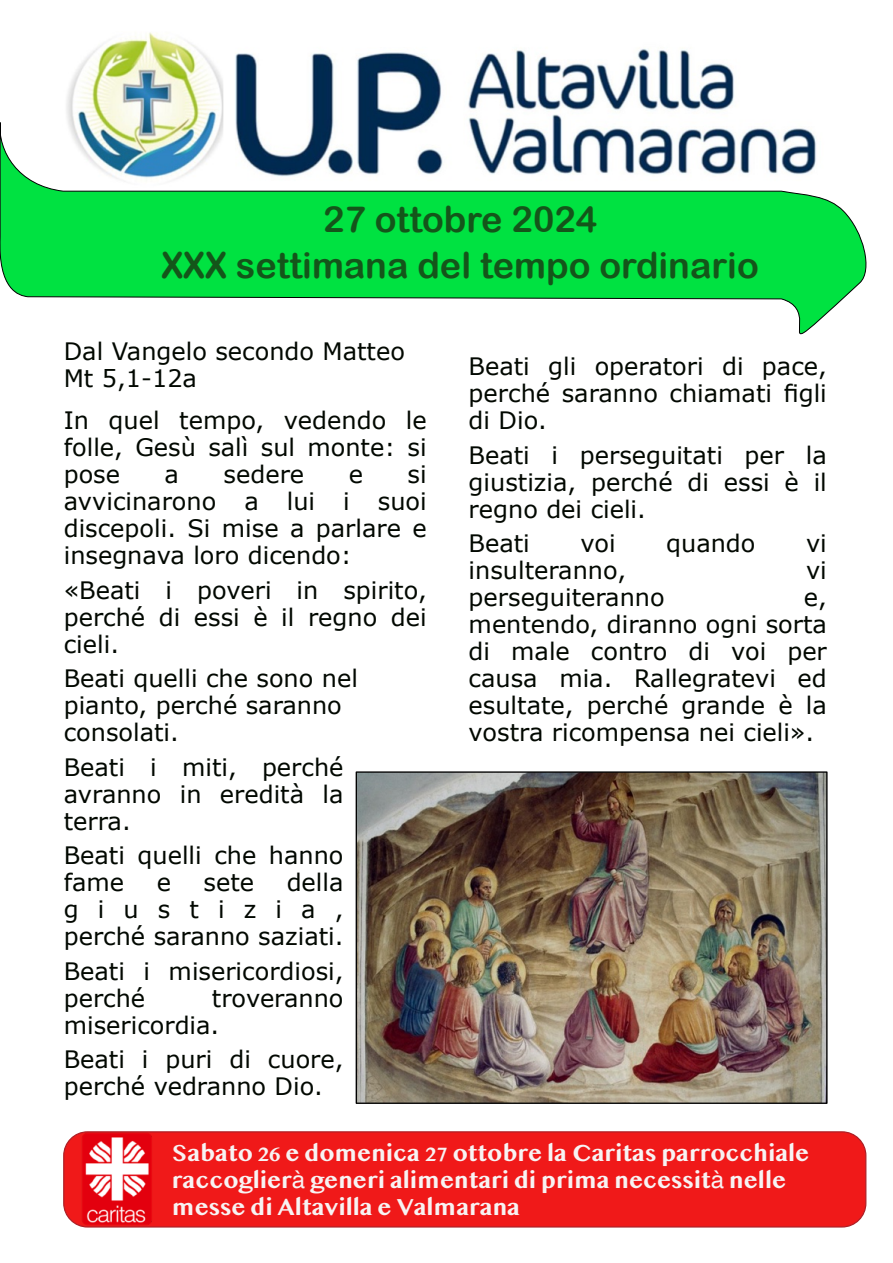
<style>
.page{position:relative;width:893px;height:1263px;background:#fff}
.page>*{position:absolute;margin:0;border:0;box-sizing:border-box;transform-origin:0 0}
.t1{font:36px/46.5px "Arial Rounded MT Bold";color:#14551a;text-align:center}
.t2{font:24px/27px "Verdana";color:#020801;text-align:justify}
.t3{font:700 24px/27px "Telugu MN";color:#f8f3f3}
.s1{font-family:"Helvetica";font-weight:400}
</style>
<div class="page">
<img style="left:66px;top:32px;width:157px;height:91px">
<img style="left:223px;top:49px;width:511px;height:74px">
<svg style="left:0;top:123px;width:867px;height:212px;fill:#00e241"></svg>
<img style="left:357px;top:773px;width:468px;height:329px">
<div style="left:355px;top:771px;width:472px;height:333px;border:1px solid #000"></div>
<div style="left:63px;top:1132px;width:804px;height:96px;background:#f01919"></div>
<img style="left:81px;top:1132px;width:73px;height:95px">
<h1 class="t1" style="left:161px;top:195px;width:598px">27 ottobre 2024<br>XXX settimana del tempo ordinario</h1>
<p class="t2" style="left:64px;top:337px;width:343px">Dal Vangelo secondo Matteo<br>Mt 5,1-12a</p>
<p class="t2" style="left:64px;top:406px;width:364px">In quel tempo, vedendo le folle, Gesù salì sul monte: si pose</p>
<p class="t2" style="left:165px;top:460px;width:16px">a</p>
<p class="t2" style="left:223px;top:460px;width:82px">sedere</p>
<p class="t2" style="left:349px;top:460px;width:16px">e</p>
<p class="t2" style="left:64px;top:460px;width:364px;text-indent:344px">si avvicinarono a lui i suoi discepoli. Si mise a parlare e insegnava loro dicendo:</p>
<p class="t2" style="left:64px;top:576px;width:364px">«Beati i poveri in spirito, perché di essi è il regno dei cieli.</p>
<p class="t2" style="left:64px;top:664px;width:296px;text-align:left">Beati quelli che sono nel pianto, perché saranno consolati.</p>
<p class="t2" style="left:64px;top:753px;width:281px">Beati i miti, perché avranno in eredità la terra.</p>
<p class="t2" style="left:64px;top:841px;width:281px">Beati quelli che hanno fame</p>
<p class="t2" style="left:64px;top:868px;width:281px;text-indent:223px">della giustizia, perché saranno saziati.</p>
<p class="t2" style="left:64px;top:957px;width:281px">Beati i misericordiosi, perché</p>
<p class="t2" style="left:157px;top:868px;width:16px">e</p>
<p class="t2" style="left:203px;top:868px;width:52px">sete</p>
<p class="t2" style="left:64px;top:984px;width:281px;text-indent:148px">troveranno misericordia.</p>
<p class="t2" style="left:64px;top:1045px;width:281px">Beati i puri di cuore, perché vedranno Dio.</p>
<p class="t2" style="left:468px;top:352px;width:360px">Beati gli operatori di pace, perché saranno chiamati figli di Dio.</p>
<p class="t2" style="left:468px;top:441px;width:360px">Beati i perseguitati per la giustizia, perché di essi è il regno dei cieli.</p>
<p class="t2" style="left:468px;top:529px;width:63px">Beati</p>
<p class="t2" style="left:580px;top:529px;width:37px">voi</p>
<p class="t2" style="left:666px;top:529px;width:91px">quando</p>
<p class="t2" style="left:806px;top:529px;width:22px">vi</p>
<p class="t2" style="left:468px;top:556px;width:159px">insulteranno,</p>
<p class="t2" style="left:806px;top:556px;width:22px">vi</p>
<p class="t2" style="left:468px;top:583px;width:197px">perseguiteranno</p>
<p class="t2" style="left:468px;top:583px;width:360px;text-indent:335px">e, mentendo, diranno ogni sorta di male contro di voi per causa mia. Rallegratevi ed esultate, perché grande è la vostra ricompensa nei cieli».</p>
<p class="t3" style="left:172px;top:1141px;width:639px">Sabato 26 e domenica 27 ottobre la Caritas parrocchiale raccoglier<span class="s1">à</span> generi alimentari di prima necessit<span class="s1">à</span> nelle messe di Altavilla e Valmarana</p>
</div>
